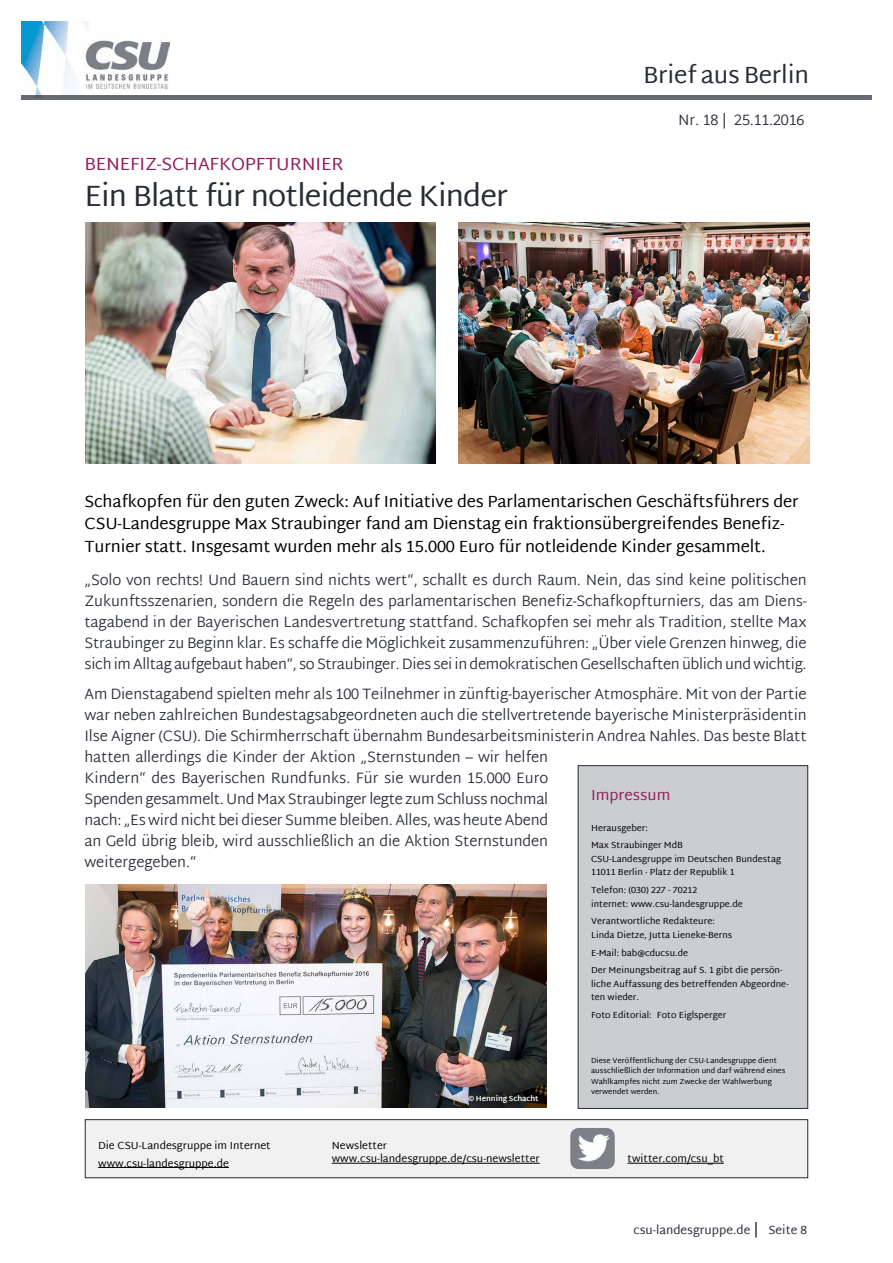
<style>
.page{position:relative;width:893px;height:1263px;background:#fff}
.page>*{position:absolute;margin:0;border:0;box-sizing:border-box;transform-origin:0 0}
._03_BaB_Ü_Fett_Artik{font:30px "Martel Sans";letter-spacing:-.03em;color:#282c36}
.t1{font:24px "Martel Sans";letter-spacing:-.01em;color:#282c36}
._03_BaB_Ü_Beere_Arti{font:18px "Martel Sans";letter-spacing:-.01em;color:#951d5e}
._03_BaB_Teaser{font:16.5px/22.5px "Martel Sans";letter-spacing:-.01em;color:#000}
._04_BaB_Fließtext{font:300 15px/21px "Martel Sans";letter-spacing:-.01em;color:#282c36;text-align:justify}
.t2{font:15px "Martel Sans";color:#951d5e}
.t3{font:12px "Martel Sans";color:#282c36}
._08_BaB_Twitter__New{font:10.5px/13.5px "Martel Sans";color:#000}
.t4{font:9px/13.5px "Martel Sans";color:#000}
.t5{font:7.5px/10.5px "Martel Sans";color:#000}
._04_BaB_Fließtext-2{font:700 7.5px "Martel Sans";letter-spacing:-.01em;color:#fff}
.s1{font-size:15px}
</style>
<div class="page">
<img style="left:21px;top:21px;width:149px;height:75px">
<hr style="left:21px;top:96px;width:851px;height:4px;background:#686b72">
<div style="left:85px;top:1120px;width:723px;height:58px;background:#f1f1f2"></div>
<hr style="left:98px;top:1167px;width:131px;height:1px;background:#000">
<hr style="left:332px;top:1163px;width:208px;height:1px;background:#000">
<hr style="left:627px;top:1163px;width:97px;height:1px;background:#000">
<div style="left:85px;top:1119px;width:723px;height:59px;border:1px solid #282c36"></div>
<img style="left:570px;top:1128px;width:45px;height:41px">
<div style="left:578px;top:766px;width:230px;height:342px;background:#cbcdd1"></div>
<div style="left:578px;top:765px;width:230px;height:343px;border:1px solid #282c36"></div>
<img style="left:85px;top:884px;width:462px;height:224px">
<img style="left:458px;top:222px;width:351px;height:241px">
<img style="left:85px;top:222px;width:351px;height:241px">
<h2 class="t1" style="left:643px;top:61px;width:167px">Brief aus Berlin</h2>
<p class="_03_BaB_Ü_Beere_Arti" style="left:85px;top:153px;width:261px">BENEFIZ-SCHAFKOPFTURNIER</p>
<p class="_03_BaB_Ü_Fett_Artik" style="left:85px;top:178px;width:425px">Ein Blatt für notleidende Kinder</p>
<p class="_04_BaB_Fließtext" style="left:678px;top:110px;width:128px">Nr. 18 | 25.11.2016</p>
<p class="_03_BaB_Teaser" style="left:85px;top:490px;width:716px">Schafkopfen für den guten Zweck: Auf Initiative des Parlamentarischen Geschäftsführers der<br>CSU-Landesgruppe Max Straubinger fand am Dienstag ein fraktionsübergreifendes Benefiz-<br>Turnier statt. Insgesamt wurden mehr als 15.000 Euro für notleidende Kinder gesammelt.</p>
<p class="_04_BaB_Fließtext" style="left:85px;top:571px;width:724px">„Solo von rechts! Und Bauern sind nichts wert“, schallt es durch Raum. Nein, das sind keine politischen Zukunftsszenarien, sondern die Regeln des parlamentarischen Benefiz-Schafkopfturniers, das am Diens&shy;tagabend in der Bayerischen Landesvertretung stattfand. Schafkopfen sei mehr als Tradition, stellte Max Straubinger zu Beginn klar. Es schaffe die Möglichkeit zusammenzuführen: „Über viele Grenzen hinweg, die sich im Alltag aufgebaut haben“, so Straubinger. Dies sei in demokratischen Gesellschaften üblich und wichtig.</p>
<p class="_04_BaB_Fließtext" style="left:85px;top:684px;width:724px;text-align:left">Am Dienstagabend spielten mehr als 100 Teilnehmer in zünftig-bayerischer Atmosphäre. Mit von der Partie war neben zahlreichen Bundestagsabgeordneten auch die stellvertretende bayerische Ministerpräsidentin Ilse Aigner (CSU). Die Schirmherrschaft übernahm Bundesarbeitsministerin Andrea Nahles. Das beste Blatt hatten allerdings die Kinder der Aktion „Sternstunden – wir helfen<br>Kindern“ des Bayerischen Rundfunks. Für sie wurden 15.000 Euro<br>Spenden gesammelt. Und Max Straubinger legte zum Schluss nochmal<br>nach: „Es wird nicht bei dieser Summe bleiben. Alles, was heute Abend<br>an Geld übrig bleib, wird ausschließlich an die Aktion Sternstunden<br>weitergegeben.“</p>
<p class="t2" style="left:591px;top:786px;width:81px">Impressum</p>
<p class="t4" style="left:591px;top:819px;width:93px;line-height:17.7px">Herausgeber:<br>Max Straubinger MdB</p>
<p class="t4" style="left:591px;top:852px;width:191px">CSU-Landesgruppe im Deutschen Bundestag<br>11011 Berlin · Platz der Republik 1</p>
<p class="t4" style="left:591px;top:883px;width:153px">Telefon: (030) 227 - 70212<br>internet: www.csu-landesgruppe.de</p>
<p class="t4" style="left:591px;top:914px;width:143px">Verantwortliche Redakteure:<br>Linda Dietze, Jutta Lieneke-Berns</p>
<p class="t4" style="left:591px;top:944px;width:193px;line-height:17.7px">E-Mail: bab@cducsu.de<br>Der Meinungsbeitrag auf S. 1 gibt die persön-</p>
<p class="t4" style="left:591px;top:977px;width:199px">liche Auffassung des betreffenden Abgeordne&shy;ten wieder.</p>
<p class="t4" style="left:591px;top:1008px;width:62px">Foto Editorial:</p>
<p class="t5" style="left:591px;top:1055px;width:196px">Diese Veröffentlichung der CSU-Landesgruppe dient ausschließlich der Information und darf während eines Wahlkampfes nicht zum Zwecke der Wahlwerbung verwendet werden.</p>
<p class="t4" style="left:657px;top:1008px;width:71px">Foto Eiglsperger</p>
<p class="_04_BaB_Fließtext-2" style="left:468px;top:1094px;width:72px">© Henning Schacht</p>
<p class="_08_BaB_Twitter__New" style="left:98px;top:1138px;width:174px">Die CSU-Landesgruppe im Internet</p>
<p class="_08_BaB_Twitter__New" style="left:98px;top:1156px;width:132px">www.csu-landesgruppe.de</p>
<p class="_08_BaB_Twitter__New" style="left:332px;top:1138px;width:209px">Newsletter www.csu-landesgruppe.de/csu-newsletter</p>
<p class="_08_BaB_Twitter__New" style="left:627px;top:1152px;width:98px">twitter.com/csu_bt</p>
<p class="t3" style="left:633px;top:1223px;width:175px">csu-landesgruppe.de <span class="s1">|</span> Seite 8</p>
</div>
